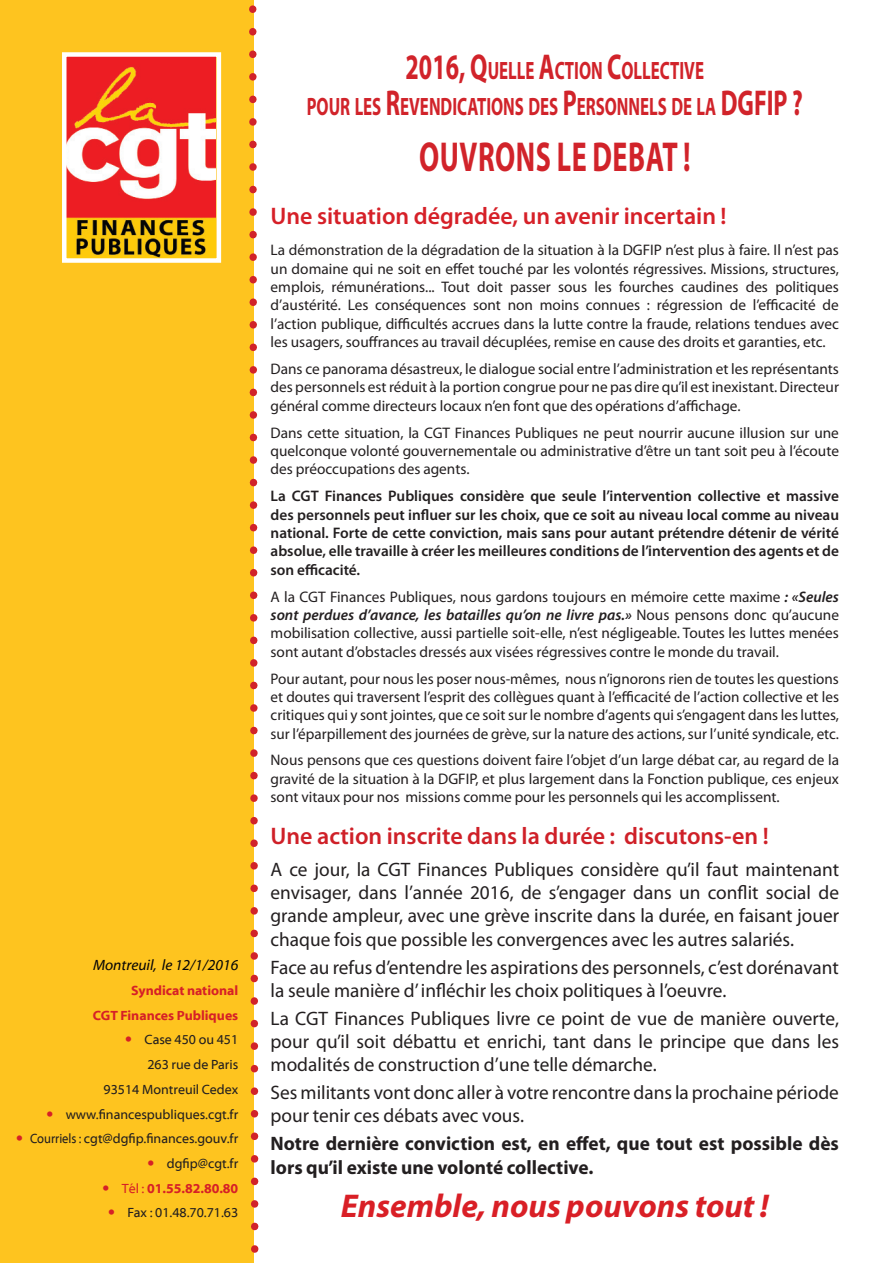
<style>
.page{position:relative;width:893px;height:1263px;background:#fff}
.page>*{position:absolute;margin:0;border:0;box-sizing:border-box;transform-origin:0 0}
.t1{font:700 42px "Myriad Pro";letter-spacing:.02em;color:#d1232a;scale:.67 1}
.t2{font:italic 700 33px "Myriad Pro";color:#d91f26}
.t3{font:700 25.2px/36px "Myriad Pro";color:#d1232a;text-align:center;scale:.67 1}
.Titre_2{font:600 24px "Myriad Pro";color:#cf2028}
.Titre_2-2{font:600 24px "Myriad Pro";color:#d62028}
.t4{font:19.5px/23.4px "Myriad Pro";color:#231f20;text-align:justify}
.t5{font:700 19.5px/23.4px "Myriad Pro";color:#231f20}
.Titre_2-3{font:15.3px/18.3px "Myriad Pro";color:#231f20;text-align:justify}
.t6{font:600 15.3px/18.3px "Myriad Pro";color:#231f20;text-align:justify}
.t7{font:italic 15px "Myriad Web Pro";color:#060506}
.t8{font:13.5px "Myriad Web Pro";color:#231f20}
.t9{font:700 13.5px "Myriad Web Pro";color:#d62027}
.t10{font:13.5px "Myriad Web Pro";color:#231f20;scale:.9 1}
.s1{font-weight:400}
.s2{font-size:36px}
.s3{font-weight:600;font-style:italic}
</style>
<div class="page">
<div style="left:0;top:0;width:254px;height:1263px;background:#fec41f"></div>
<svg style="left:249px;top:5px;width:10px;height:1248px"></svg>
<img style="left:67px;top:57px;width:149px;height:201px">
<div style="left:62px;top:52px;width:159px;height:211px;border:4px solid #fff"></div>
<p class="t7" style="left:93px;top:957px;width:147px">Montreuil, le 12/1/2016</p>
<p class="t9" style="left:131px;top:983px;width:109px">Syndicat national</p>
<p class="t9" style="left:93px;top:1008px;width:147px">CGT Finances Publiques</p>
<p class="t8" style="left:145px;top:1033px;width:95px">Case 450 ou 451</p>
<p class="t8" style="left:147px;top:1057px;width:92px">263 rue de Paris</p>
<p class="t8" style="left:104px;top:1082px;width:136px">93514 Montreuil Cedex</p>
<p class="t8" style="left:66px;top:1107px;width:174px">www.financespubliques.cgt.fr</p>
<p class="t10" style="left:30px;top:1131px;width:233px">Courriels : cgt@dgfip.finances.gouv.fr</p>
<p class="t8" style="left:167px;top:1156px;width:73px">dgfip@cgt.fr</p>
<p class="t9" style="left:122px;top:1181px;width:118px"><span class="s1">Tél :</span> 01.55.82.80.80</p>
<p class="t8" style="left:128px;top:1205px;width:112px">Fax : 01.48.70.71.63</p>
<p class="t3" style="left:307px;top:52px;width:742px"><span class="s2">2016, Q</span>UELLE <span class="s2">A</span>CTION <span class="s2">C</span>OLLECTIVE<br>POUR LES <span class="s2">R</span>EVENDICATIONS DES <span class="s2">P</span>ERSONNELS DE LA <span class="s2">DGFIP</span> <span class="s2">?</span></p>
<p class="t1" style="left:419px;top:129px;width:407px">OUVRONS LE DEBAT !</p>
<p class="Titre_2-2" style="left:271px;top:201px;width:457px">Une situation dégradée, un avenir incertain !</p>
<p class="Titre_2-3" style="left:271px;top:241px;width:570px">La démonstration de la dégradation de la situation à la DGFIP n’est plus à faire. Il n’est pas un domaine qui ne soit en effet touché par les volontés régressives. Missions, structures, emplois, rémunérations... Tout doit passer sous les fourches caudines des politiques d’austérité. Les conséquences sont non moins connues : régression de l’efficacité de l’action publique, difficultés accrues dans la lutte contre la fraude, relations tendues avec les usagers, souffrances au travail décuplées, remise en cause des droits et garanties, etc.</p>
<p class="Titre_2-3" style="left:271px;top:359px;width:570px">Dans ce panorama désastreux, le dialogue social entre l’administration et les représentants des personnels est réduit à la portion congrue pour ne pas dire qu’il est inexistant. Directeur général comme directeurs locaux n’en font que des opérations d’affichage.</p>
<p class="Titre_2-3" style="left:271px;top:423px;width:570px">Dans cette situation, la CGT Finances Publiques ne peut nourrir aucune illusion sur une quelconque volonté gouvernementale ou administrative d’être un tant soit peu à l’écoute des préoccupations des agents.</p>
<p class="t6" style="left:271px;top:486px;width:570px">La CGT Finances Publiques considère que seule l’intervention collective et massive des personnels peut influer sur les choix, que ce soit au niveau local comme au niveau national. Forte de cette conviction, mais sans pour autant prétendre détenir de vérité absolue, elle travaille à créer les meilleures conditions de l’intervention des agents et de son efficacité.</p>
<p class="Titre_2-3" style="left:271px;top:587px;width:570px">A la CGT Finances Publiques, nous gardons toujours en mémoire cette maxime <span class="s3">: «Seules sont perdues d’avance, les batailles qu’on ne livre pas.»</span> Nous pensons donc qu’aucune mobilisation collective, aussi partielle soit-elle, n’est négligeable. Toutes les luttes menées sont autant d’obstacles dressés aux visées régressives contre le monde du travail.</p>
<p class="Titre_2-3" style="left:271px;top:669px;width:570px">Pour autant, pour nous les poser nous-mêmes, nous n’ignorons rien de toutes les questions et doutes qui traversent l’esprit des collègues quant à l’efficacité de l’action collective et les critiques qui y sont jointes, que ce soit sur le nombre d’agents qui s’engagent dans les luttes, sur l’éparpillement des journées de grève, sur la nature des actions, sur l’unité syndicale, etc.</p>
<p class="Titre_2-3" style="left:271px;top:751px;width:570px">Nous pensons que ces questions doivent faire l’objet d’un large débat car, au regard de la gravité de la situation à la DGFIP, et plus largement dans la Fonction publique, ces enjeux sont vitaux pour nos missions comme pour les personnels qui les accomplissent.</p>
<p class="Titre_2" style="left:271px;top:820px;width:500px">Une action inscrite dans la durée : discutons-en !</p>
<p class="t4" style="left:271px;top:857px;width:570px">A ce jour, la CGT Finances Publiques considère qu’il faut maintenant envisager, dans l’année 2016, de s’engager dans un conflit social de grande ampleur, avec une grève inscrite dans la durée, en faisant jouer chaque fois que possible les convergences avec les autres salariés.</p>
<p class="t4" style="left:271px;top:955px;width:570px">Face au refus d’entendre les aspirations des personnels, c’est dorénavant la seule manière d’ infléchir les choix politiques à l’oeuvre.</p>
<p class="t4" style="left:271px;top:1006px;width:570px">La CGT Finances Publiques livre ce point de vue de manière ouverte, pour qu’il soit débattu et enrichi, tant dans le principe que dans les modalités de construction d’une telle démarche.</p>
<p class="t4" style="left:271px;top:1080px;width:570px">Ses militants vont donc aller à votre rencontre dans la prochaine période pour tenir ces débats avec vous.</p>
<p class="t5" style="left:271px;top:1131px;width:570px">Notre dernière conviction est, en effet, que tout est possible dès lors qu’il existe une volonté collective.</p>
<p class="t2" style="left:341px;top:1185px;width:429px">Ensemble, nous pouvons tout !</p>
</div>
